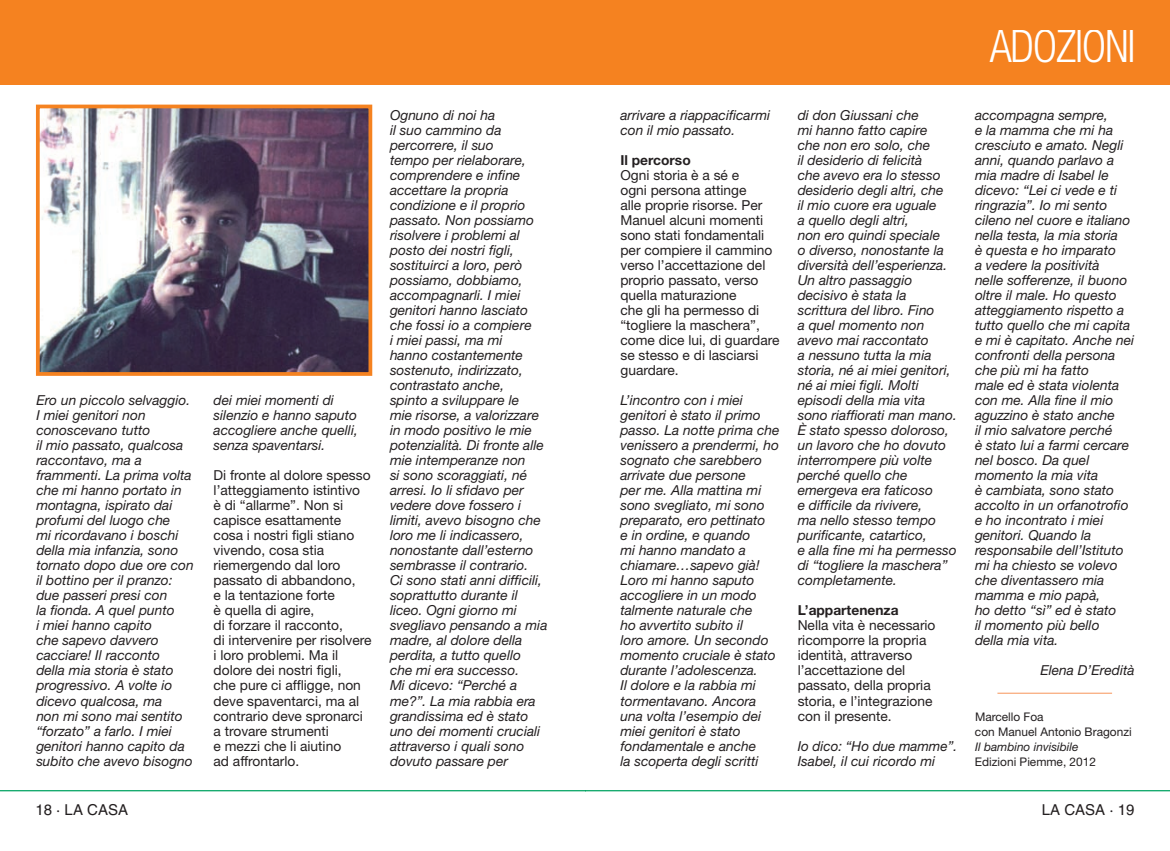
<style>
.page{position:relative;width:1170px;height:851px;background:#fff}
.page>*{position:absolute;margin:0;border:0;box-sizing:border-box;transform-origin:0 0}
.t1{font:300 condensed 45px "Helvetica Neue LT Std";color:#fff}
.t2{font:15px "Helvetica LT Std";color:#231f20}
.t3{font:italic 13.75px/15px "Helvetica Neue LT Std";color:#231f20}
.t4{font:13.75px/15px "Helvetica Neue LT Std";color:#231f20}
.t5{font:700 13.75px "Helvetica Neue LT Std";color:#231f20}
.t6{font:11.88px/15px "Helvetica Neue LT Std";color:#231f20}
.t7{font:italic 11.88px "Helvetica Neue LT Std";color:#231f20}
</style>
<div class="page">
<hr style="left:0;top:790px;width:585px;height:1px;background:#00a261">
<hr style="left:585px;top:790px;width:584px;height:1px;background:#00a261">
<div style="left:0;top:0;width:588px;height:85px;background:#f58220"></div>
<div style="left:581px;top:0;width:588px;height:85px;background:#f58220"></div>
<img style="left:41px;top:110px;width:326px;height:261px">
<div style="left:36px;top:105px;width:336px;height:271px;border:4px solid #f58220"></div>
<hr style="left:997px;top:692px;width:114px;height:1px;background:#f79559">
<h1 class="t1" style="left:989px;top:21px;width:19px">ADOZIONI</h1>
<p class="t3" style="left:36px;top:392px;width:159px">Ero un piccolo selvaggio.<br>I miei genitori non conoscevano tutto<br>il mio passato, qualcosa raccontavo, ma a frammenti. La prima volta che mi hanno portato in montagna, ispirato dai profumi del luogo che<br>mi ricordavano i boschi della mia infanzia, sono tornato dopo due ore con il bottino per il pranzo: due passeri presi con<br>la fionda. A quel punto<br>i miei hanno capito<br>che sapevo davvero cacciare! Il racconto<br>della mia storia è stato progressivo. A volte io dicevo qualcosa, ma<br>non mi sono mai sentito “forzato” a farlo. I miei genitori hanno capito da subito che avevo bisogno</p>
<p class="t3" style="left:213px;top:392px;width:146px">dei miei momenti di silenzio e hanno saputo accogliere anche quelli, senza spaventarsi.</p>
<p class="t4" style="left:213px;top:467px;width:159px">Di fronte al dolore spesso l’atteggiamento istintivo<br>è di “allarme”. Non si capisce esattamente cosa i nostri figli stiano vivendo, cosa stia riemergendo dal loro passato di abbandono,<br>e la tentazione forte<br>è quella di agire,<br>di forzare il racconto,<br>di intervenire per risolvere i loro problemi. Ma il dolore dei nostri figli,<br>che pure ci affligge, non deve spaventarci, ma al contrario deve spronarci a trovare strumenti<br>e mezzi che li aiutino<br>ad affrontarlo.</p>
<p class="t3" style="left:390px;top:107px;width:159px">Ognuno di noi ha<br>il suo cammino da percorrere, il suo<br>tempo per rielaborare, comprendere e infine accettare la propria condizione e il proprio passato. Non possiamo risolvere i problemi al posto dei nostri figli, sostituirci a loro, però possiamo, dobbiamo, accompagnarli. I miei genitori hanno lasciato che fossi io a compiere<br>i miei passi, ma mi<br>hanno costantemente sostenuto, indirizzato, contrastato anche,<br>spinto a sviluppare le<br>mie risorse, a valorizzare in modo positivo le mie potenzialità. Di fronte alle mie intemperanze non<br>si sono scoraggiati, né arresi. Io li sfidavo per vedere dove fossero i limiti, avevo bisogno che loro me li indicassero, nonostante dall’esterno sembrasse il contrario.<br>Ci sono stati anni difficili, soprattutto durante il liceo. Ogni giorno mi svegliavo pensando a mia madre, al dolore della perdita, a tutto quello<br>che mi era successo.<br>Mi dicevo: “Perché a me?”. La mia rabbia era grandissima ed è stato uno dei momenti cruciali attraverso i quali sono dovuto passare per</p>
<p class="t3" style="left:620px;top:107px;width:151px">arrivare a riappacificarmi con il mio passato.</p>
<p class="t5" style="left:620px;top:152px;width:72px">Il percorso</p>
<p class="t4" style="left:620px;top:167px;width:160px">Ogni storia è a sé e<br>ogni persona attinge<br>alle proprie risorse. Per<br>Manuel alcuni momenti sono stati fondamentali per compiere il cammino verso l’accettazione del proprio passato, verso quella maturazione<br>che gli ha permesso di “togliere la maschera”, come dice lui, di guardare se stesso e di lasciarsi guardare.</p>
<p class="t3" style="left:620px;top:392px;width:160px">L’incontro con i miei genitori è stato il primo passo. La notte prima che venissero a prendermi, ho sognato che sarebbero arrivate due persone<br>per me. Alla mattina mi sono svegliato, mi sono preparato, ero pettinato<br>e in ordine, e quando<br>mi hanno mandato a chiamare…sapevo già!<br>Loro mi hanno saputo accogliere in un modo talmente naturale che<br>ho avvertito subito il<br>loro amore. Un secondo momento cruciale è stato durante l’adolescenza.<br>Il dolore e la rabbia mi tormentavano. Ancora una volta l’esempio dei miei genitori è stato fondamentale e anche<br>la scoperta degli scritti</p>
<p class="t3" style="left:797px;top:107px;width:161px">di don Giussani che<br>mi hanno fatto capire<br>che non ero solo, che<br>il desiderio di felicità<br>che avevo era lo stesso desiderio degli altri, che<br>il mio cuore era uguale<br>a quello degli altri,<br>non ero quindi speciale<br>o diverso, nonostante la diversità dell’esperienza.<br>Un altro passaggio decisivo è stata la scrittura del libro. Fino<br>a quel momento non avevo mai raccontato<br>a nessuno tutta la mia storia, né ai miei genitori, né ai miei figli. Molti episodi della mia vita sono riaffiorati man mano. è stato spesso doloroso, un lavoro che ho dovuto interrompere più volte perché quello che emergeva era faticoso<br>e difficile da rivivere,<br>ma nello stesso tempo purificante, catartico,<br>e alla fine mi ha permesso di “togliere la maschera” completamente.</p>
<p class="t5" style="left:797px;top:602px;width:102px">L’appartenenza</p>
<p class="t4" style="left:797px;top:617px;width:139px">Nella vita è necessario ricomporre la propria identità, attraverso l’accettazione del passato, della propria storia, e l’integrazione con il presente.</p>
<p class="t3" style="left:797px;top:737px;width:161px">Io dico: “Ho due mamme”.<br>Isabel, il cui ricordo mi</p>
<p class="t3" style="left:974px;top:107px;width:161px">accompagna sempre,<br>e la mamma che mi ha cresciuto e amato. Negli anni, quando parlavo a mia madre di Isabel le dicevo: “Lei ci vede e ti ringrazia”. Io mi sento cileno nel cuore e italiano nella testa, la mia storia<br>è questa e ho imparato<br>a vedere la positività<br>nelle sofferenze, il buono oltre il male. Ho questo atteggiamento rispetto a tutto quello che mi capita e mi è capitato. Anche nei confronti della persona che più mi ha fatto<br>male ed è stata violenta con me. Alla fine il mio aguzzino è stato anche<br>il mio salvatore perché<br>è stato lui a farmi cercare nel bosco. Da quel momento la mia vita<br>è cambiata, sono stato accolto in un orfanotrofio e ho incontrato i miei genitori. Quando la responsabile dell’Istituto mi ha chiesto se volevo che diventassero mia mamma e mio papà,<br>ho detto “sì” ed è stato<br>il momento più bello<br>della mia vita.</p>
<p class="t3" style="left:1040px;top:662px;width:96px">Elena D’Eredità</p>
<p class="t6" style="left:974px;top:708px;width:158px">Marcello Foa<br>con Manuel Antonio Bragonzi</p>
<p class="t7" style="left:974px;top:739px;width:105px">Il bambino invisibile</p>
<p class="t6" style="left:974px;top:753px;width:122px">Edizioni Piemme, 2012</p>
<p class="t2" style="left:35px;top:800px;width:63px">18 · LA CASA</p>
<p class="t2" style="left:1041px;top:800px;width:93px">LA CASA · 19</p>
</div>
